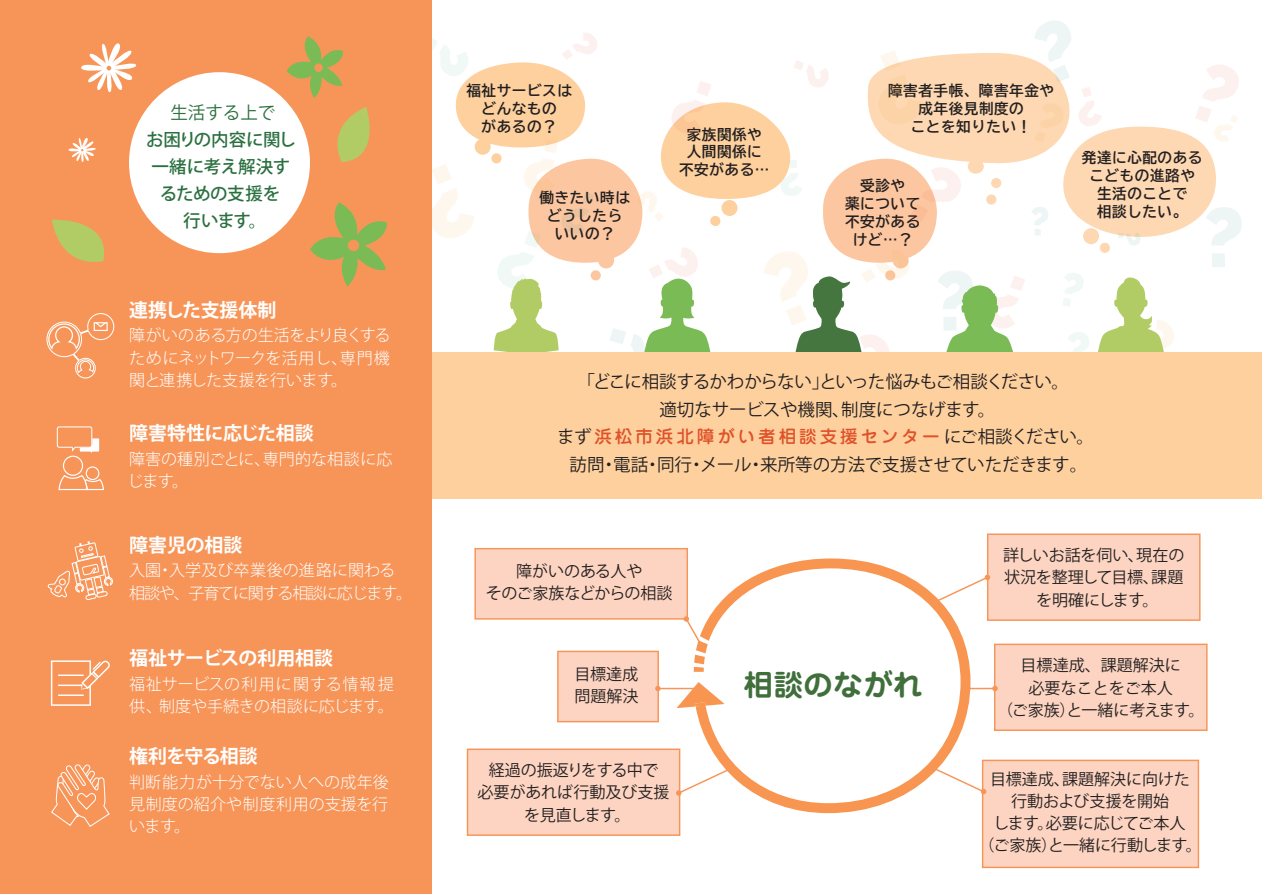
<style>
.page{position:relative;width:1262px;height:894px;background:#fff}
.page>*{position:absolute;margin:0;border:0;box-sizing:border-box;transform-origin:0 0}
.t1{font:700 29.85px "Jun 501 Pro";color:#406f3c}
.t2{font:700 18.9px "Koz Go Pro";letter-spacing:-.01em;color:#fff}
.t3{font:700 18.9px "Koz Go Pro";letter-spacing:-.04em;color:#fff}
.t4{font:17.55px/28px "Koz Go Pro";letter-spacing:-.01em;color:#231f20;text-align:center}
.t5{font:500 17.55px/26.8px "Koz Go Pro";letter-spacing:-.02em;color:#2b7040;text-align:center}
.t6{font:500 17.55px "Jun 34 Pro";letter-spacing:.17em;color:#df522a}
.t7{font:17.55px "Koz Go Pr 6 N";color:#2b7040}
.t8{font:16.05px/22.2px "Koz Go Pro";color:#231f20;text-align:center}
.t9{font:300 16.05px/22.2px "Koz Go Pro";color:#fff;text-align:justify}
.t10{font:300 16.05px/22.2px "Koz Go Pro";letter-spacing:-.075em;color:#fff}
.t11{font:16.05px/22.2px "Koz Go Pro";letter-spacing:-.02em;color:#231f20;text-align:center}
.t12{font:14.55px/18px "BIZ UD Gothic Bold";letter-spacing:.04em;color:#231f20;text-align:center}
.s1{font-family:"Koz Go Pro";font-weight:400;color:#231f20}
</style>
<div class="page">
<svg style="left:432px;top:21px;width:810px;height:331px"></svg>
<div style="left:425px;top:352px;width:837px;height:147px;background:#fdd09e"></div>
<svg style="left:696px;top:558px;width:275px;height:255px"></svg>
<div style="left:557px;top:651px;width:102px;height:71px;background:#fcd4c1;border:1px solid #f79559"></div>
<div style="left:474px;top:548px;width:214px;height:72px;background:#fcd4c1;border:1px solid #f79559"></div>
<svg style="left:683px;top:616px;width:25px;height:56px"></svg>
<hr style="left:658px;top:688px;width:41px;height:1px;background:#f79559">
<svg style="left:677px;top:682px;width:48px;height:26px"></svg>
<svg style="left:655px;top:686px;width:6px;height:5px"></svg>
<div style="left:467px;top:749px;width:213px;height:87px;background:#fcd4c1;border:1px solid #f79559"></div>
<div style="left:987px;top:534px;width:214px;height:87px;background:#fcd4c1;border:1px solid #f79559"></div>
<div style="left:994px;top:644px;width:214px;height:87px;background:#fcd4c1;border:1px solid #f79559"></div>
<svg style="left:676px;top:765px;width:58px;height:31px"></svg>
<svg style="left:932px;top:574px;width:59px;height:31px"></svg>
<svg style="left:965px;top:686px;width:33px;height:5px"></svg>
<div style="left:982px;top:760px;width:217px;height:108px;background:#fcd4c1;border:1px solid #f79559"></div>
<svg style="left:929px;top:765px;width:58px;height:30px"></svg>
<div style="left:0;top:0;width:432px;height:894px;background:#f79559"></div>
<svg style="left:310px;top:202px;width:77px;height:84px"></svg>
<svg style="left:287px;top:36px;width:57px;height:62px"></svg>
<svg style="left:52px;top:219px;width:52px;height:43px"></svg>
<svg style="left:337px;top:107px;width:33px;height:55px"></svg>
<svg style="left:81px;top:43px;width:55px;height:49px"></svg>
<svg style="left:68px;top:137px;width:28px;height:25px"></svg>
<div style="left:129px;top:72px;width:181px;height:181px;background:#fff;border-radius:50%"></div>
<svg style="left:46px;top:313px;width:69px;height:66px"></svg>
<svg style="left:47px;top:541px;width:66px;height:59px"></svg>
<svg style="left:51px;top:660px;width:59px;height:46px"></svg>
<svg style="left:51px;top:764px;width:59px;height:63px"></svg>
<svg style="left:56px;top:426px;width:48px;height:65px"></svg>
<p class="t7" style="left:170px;top:103px;width:106px">生活する上で</p>
<p class="t5" style="left:146px;top:127px;width:151px">お困りの内容に関し一緒に考え解決するための支援を<br>行います。</p>
<p class="t2" style="left:129px;top:298px;width:149px">連携した支援体制</p>
<p class="t9" style="left:129px;top:325px;width:263px">障がいのある方の生活をより良くするためにネットワークを活用し、専門機関と連携した支援を行います。</p>
<p class="t2" style="left:129px;top:421px;width:186px">障害特性に応じた相談</p>
<p class="t9" style="left:128px;top:448px;width:266px">障害の種別ごとに、専門的な相談に応じます。</p>
<p class="t2" style="left:129px;top:533px;width:115px">障害児の相談</p>
<p class="t10" style="left:129px;top:560px;width:285px">入園・入学及び卒業後の進路に関わる相談や、子育てに関する相談に応じます。</p>
<p class="t2" style="left:129px;top:646px;width:206px">福祉サービスの利用相談</p>
<p class="t9" style="left:129px;top:673px;width:266px">福祉サービスの利用に関する情報提供、制度や手続きの相談に応じます。</p>
<p class="t3" style="left:129px;top:744px;width:130px">権利を守る相談</p>
<p class="t9" style="left:129px;top:771px;width:261px">判断能力が十分でない人への成年後見制度の紹介や制度利用の支援を行います。</p>
<p class="t12" style="left:466px;top:81px;width:107px">福祉サービスはどんなもの<br>があるの？</p>
<p class="t12" style="left:540px;top:188px;width:92px">働きたい時はどうしたらいいの？</p>
<p class="t12" style="left:679px;top:125px;width:92px">家族関係や人間関係に不安がある…</p>
<p class="t12" style="left:888px;top:82px;width:168px">障害者手帳、障害年金や成年後見制度の<br>ことを知りたい！</p>
<p class="t12" style="left:845px;top:176px;width:77px">受診や<br>薬について不安があるけど…？</p>
<p class="t12" style="left:1082px;top:149px;width:122px">発達に心配のあるこどもの進路や生活のことで<br>相談したい。</p>
<p class="t4" style="left:578px;top:368px;width:493px">「どこに相談するかわからない」といった悩みもご相談ください。適切なサービスや機関、制度につなげます。</p>
<p class="t6" style="left:557px;top:422px;width:538px"><span class="s1">まず</span>浜松市浜北障がい者相談支援センター<span class="s1">にご相談ください。</span></p>
<p class="t4" style="left:570px;top:451px;width:519px">訪問・電話・同行・メール・来所等の方法で支援させていただきます。</p>
<p class="t8" style="left:486px;top:561px;width:188px">障がいのある人や<br>そのご家族などからの相談</p>
<p class="t8" style="left:575px;top:664px;width:66px;text-align:left">目標達成問題解決</p>
<p class="t8" style="left:478px;top:760px;width:193px">経過の振返りをする中で<br>必要があれば行動及び支援を見直します。</p>
<h1 class="t1" style="left:744px;top:661px;width:180px">相談のながれ</h1>
<p class="t11" style="left:1003px;top:545px;width:183px">詳しいお話を伺い、現在の状況を整理して目標、課題を明確にします。</p>
<p class="t8" style="left:997px;top:655px;width:209px">目標達成、課題解決に<br>必要なことをご本人<br>（ご家族）と一緒に考えます。</p>
<p class="t8" style="left:979px;top:768px;width:225px">目標達成、課題解決に向けた<br>行動および支援を開始<br>します。必要に応じてご本人<br>（ご家族）と一緒に行動します。</p>
</div>
